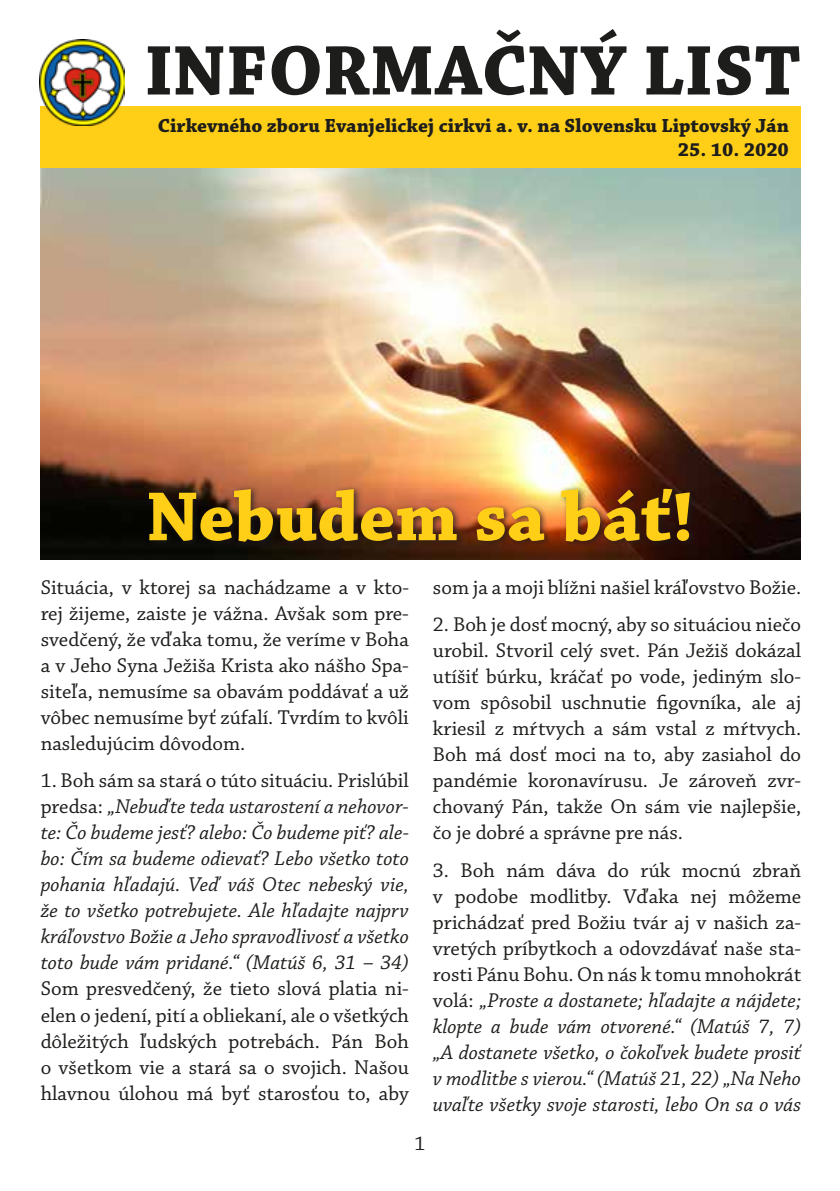
<style>
.page{position:relative;width:840px;height:1191px;background:#fff}
.page>*{position:absolute;margin:0;border:0;box-sizing:border-box;transform-origin:0 0}
.t1{font:700 74px "Chaparral Pro";letter-spacing:.005em;color:#1d1d1b}
.t2{font:700 73px "Chaparral Pro";color:#ffcf18}
.t3{font:21px/26px "Chaparral Pro";color:#1d1d1b;text-align:justify}
.t4{font:italic 21px/26px "Chaparral Pro";color:#1d1d1b;text-align:justify}
.t5{font:700 20px "Chaparral Pro";color:#1d1d1b}
.s1{font-style:normal}
</style>
<div class="page">
<img style="left:41px;top:168px;width:758px;height:391px">
<div style="left:40px;top:106px;width:759px;height:62px;background:#ffcf18"></div>
<img style="left:40px;top:40px;width:85px;height:85px">
<div style="left:145px;top:484px;width:552px;height:65px;background:#1d1d1b;opacity:.75"></div>
<h1 class="t1" style="left:144px;top:27px;width:656px">INFORMAČNÝ LIST</h1>
<p class="t5" style="left:158px;top:114px;width:632px">Cirkevného zboru Evanjelickej cirkvi a. v. na Slovensku Liptovský Ján</p>
<p class="t5" style="left:677px;top:138px;width:112px">25. 10. 2020</p>
<h2 class="t2" style="left:146px;top:474px;width:549px">Nebudem sa báť!</h2>
<p class="t3" style="left:41px;top:575px;width:369px">Situácia, v ktorej sa nachádzame a v kto&shy;rej žijeme, zaiste je vážna. Avšak som pre&shy;svedčený, že vďaka tomu, že veríme v Boha a v Jeho Syna Ježiša Krista ako nášho Spa&shy;siteľa, nemusíme sa obavám poddávať a už vôbec nemusíme byť zúfalí. Tvrdím to kvôli nasledujúcim dôvodom.</p>
<p class="t4" style="left:41px;top:768px;width:369px"><span class="s1">1. Boh sám sa stará o túto situáciu. Prislúbil predsa:</span> „Nebuďte teda ustarostení a nehovor&shy;te: Čo budeme jesť? alebo: Čo budeme piť? ale&shy;bo: Čím sa budeme odievať? Lebo všetko toto pohania hľadajú. Veď váš Otec nebeský vie, že to všetko potrebujete. Ale hľadajte najprv kráľovstvo Božie a Jeho spravodlivosť a všetko toto bude vám pridané.“ (Matúš 6, 31 – 34)</p>
<p class="t3" style="left:41px;top:976px;width:369px">Som presvedčený, že tieto slová platia ni&shy;elen o jedení, pití a obliekaní, ale o všetkých dôležitých ľudských potrebách. Pán Boh o všetkom vie a stará sa o svojich. Našou hlavnou úlohou má byť starosťou to, aby</p>
<p class="t3" style="left:414px;top:1131px;width:13px">1</p>
<p class="t3" style="left:432px;top:575px;width:369px">som ja a moji blížni našiel kráľovstvo Božie.</p>
<p class="t3" style="left:432px;top:612px;width:369px">2. Boh je dosť mocný, aby so situáciou niečo urobil. Stvoril celý svet. Pán Ježiš dokázal utíšiť búrku, kráčať po vode, jediným slo&shy;vom spôsobil uschnutie figovníka, ale aj kriesil z mŕtvych a sám vstal z mŕtvych.<br>Boh má dosť moci na to, aby zasiahol do pandémie koronavírusu. Je zároveň zvr&shy;chovaný Pán, takže On sám vie najlepšie, čo je dobré a správne pre nás.</p>
<p class="t4" style="left:432px;top:858px;width:369px"><span class="s1">3. Boh nám dáva do rúk mocnú zbraň v podobe modlitby. Vďaka nej môžeme prichádzať pred Božiu tvár aj v našich za&shy;vretých príbytkoch a odovzdávať naše sta&shy;rosti Pánu Bohu. On nás k tomu mnohokrát volá:</span> „Proste a dostanete; hľadajte a nájdete; klopte a bude vám otvorené.“ (Matúš 7, 7) „A dostanete všetko, o čokoľvek budete prosiť v modlitbe s vierou.“ (Matúš 21, 22) „Na Neho uvaľte všetky svoje starosti, lebo On sa o vás</p>
</div>
